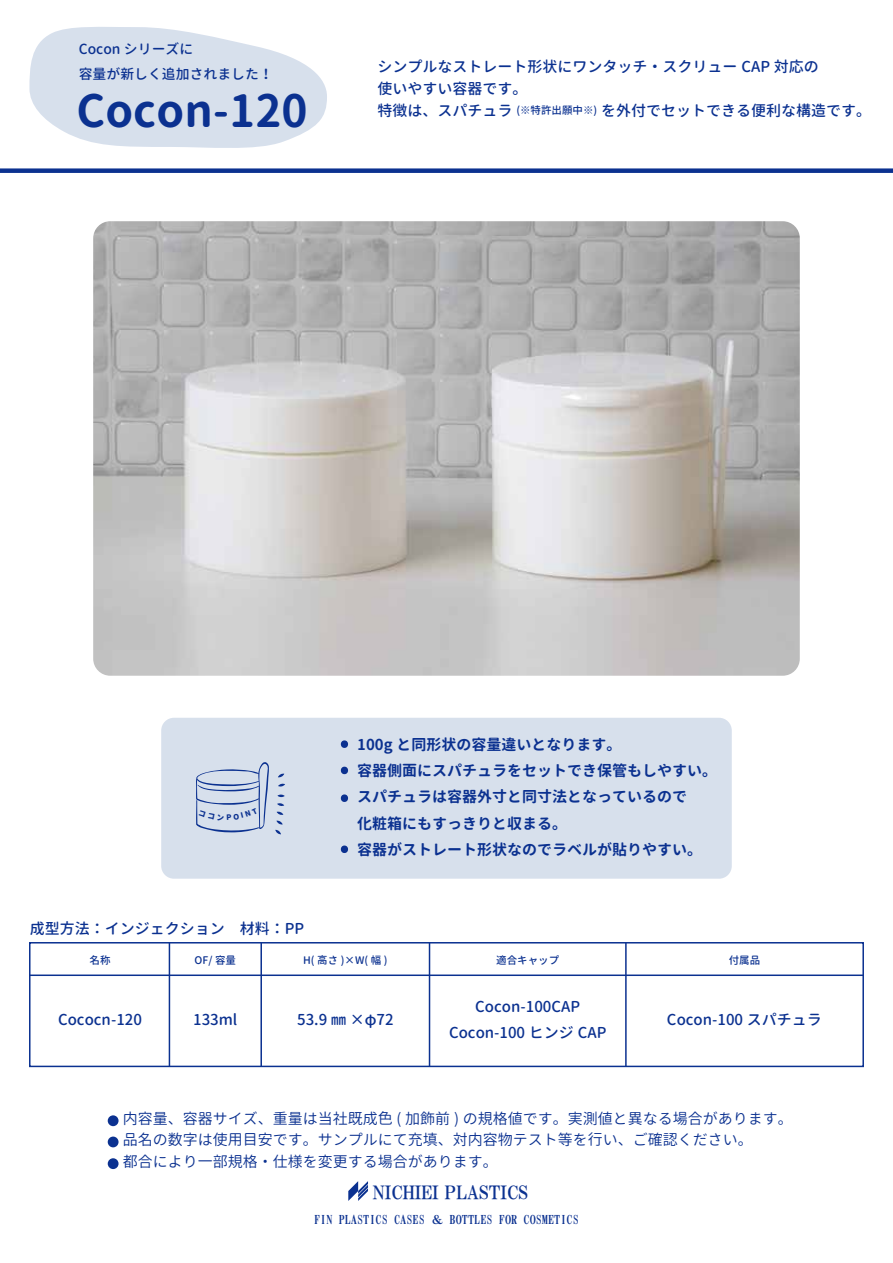
<style>
.page{position:relative;width:893px;height:1263px;background:#fff}
.page>*{position:absolute;margin:0;border:0;box-sizing:border-box;transform-origin:0 0}
.t1{font:700 44.4px "Gen Jyuu Gothic";color:#0b3190}
.t2{font:18.45px "HGS Mincho E";color:#0b3190}
.t3{font:500 15px/21.9px "Gen Jyuu Gothic";color:#0b3190;text-align:center}
.t4{font:15px/21.5px "Gen Jyuu Gothic";color:#0b3190}
.t5{font:700 15px/26.2px "Gen Jyuu Gothic";color:#0b3190}
.t6{font:500 13.8px/24.3px "Gen Jyuu Gothic";color:#0b3190}
.t7{font:12.3px "HG Mincho E";color:#0b3190}
.t8{font:500 10.5px "Gen Jyuu Gothic";color:#0b3190}
.s1{font-size:10.5px}
</style>
<div class="page">
<img style="left:93px;top:221px;width:707px;height:455px">
<svg style="left:29px;top:27px;width:298px;height:121px"></svg>
<svg style="left:348px;top:1181px;width:20px;height:20px"></svg>
<div style="left:108px;top:1115px;width:11px;height:11px;background:#0b3190;border-radius:50%"></div>
<div style="left:108px;top:1158px;width:11px;height:11px;background:#0b3190;border-radius:50%"></div>
<div style="left:108px;top:1136px;width:11px;height:11px;background:#0b3190;border-radius:50%"></div>
<div style="left:161px;top:718px;width:571px;height:161px;background:#d7e0ec;border-radius:13px"></div>
<svg style="left:278px;top:773px;width:7px;height:14px"></svg>
<svg style="left:277px;top:794px;width:8px;height:3px"></svg>
<svg style="left:275px;top:803px;width:9px;height:31px"></svg>
<svg style="left:340px;top:767px;width:8px;height:7px"></svg>
<svg style="left:340px;top:740px;width:8px;height:8px"></svg>
<svg style="left:340px;top:794px;width:8px;height:8px"></svg>
<svg style="left:340px;top:845px;width:8px;height:8px"></svg>
<div style="left:0;top:168px;width:893px;height:5px;background:#0b3190"></div>
<div style="left:29px;top:942px;width:835px;height:125px;border:2px solid #0b3190"></div>
<hr style="left:30px;top:974px;width:833px;height:2px;background:#0b3190">
<hr style="left:169px;top:943px;width:1px;height:123px;background:#0b3190">
<hr style="left:625px;top:943px;width:2px;height:123px;background:#0b3190">
<hr style="left:429px;top:943px;width:1px;height:123px;background:#0b3190">
<hr style="left:260px;top:943px;width:2px;height:123px;background:#0b3190">
<svg style="left:196px;top:762px;width:73px;height:70px"></svg>
<p class="t6" style="left:79px;top:37px;width:196px">Cocon シリーズに<br>容量が新しく追加されました！</p>
<h1 class="t1" style="left:76px;top:78px;width:233px">Cocon-120</h1>
<p class="t3" style="left:378px;top:55px;width:495px;text-align:left">シンプルなストレート形状にワンタッチ・スクリュー CAP 対応の<br>使いやすい容器です。<br>特徴は、スパチュラ <span class="s1">(※特許出願中※)</span> を外付でセットできる便利な構造です。</p>
<p class="t3" style="left:30px;top:917px;width:291px">成型方法：インジェクション　材料：PP　</p>
<p class="t5" style="left:357px;top:731px;width:266px">100g と同形状の容量違いとなります。</p>
<p class="t5" style="left:357px;top:783px;width:347px">スパチュラは容器外寸と同寸法となっているので化粧箱にもすっきりと収まる。<br>容器がストレート形状なのでラベルが貼りやすい。</p>
<p class="t5" style="left:357px;top:757px;width:362px">容器側面にスパチュラをセットでき保管もしやすい。</p>
<p class="t8" style="left:90px;top:952px;width:23px">名称</p>
<p class="t8" style="left:195px;top:952px;width:43px">OF/ 容量</p>
<p class="t8" style="left:303px;top:952px;width:86px">H( 高さ )×W( 幅 )</p>
<p class="t8" style="left:496px;top:952px;width:64px">適合キャップ</p>
<p class="t8" style="left:729px;top:952px;width:33px">付属品</p>
<p class="t3" style="left:449px;top:993px;width:159px;line-height:26.2px">Cocon-100CAP<br>Cocon-100 ヒンジ CAP</p>
<p class="t3" style="left:58px;top:1008px;width:85px">Cococn-120</p>
<p class="t3" style="left:193px;top:1008px;width:46px">133ml</p>
<p class="t3" style="left:667px;top:1008px;width:156px">Cocon-100 スパチュラ</p>
<p class="t3" style="left:297px;top:1008px;width:98px">53.9 ㎜ ×φ72</p>
<p class="t4" style="left:123px;top:1107px;width:671px">内容量、容器サイズ、重量は当社既成色 ( 加飾前 ) の規格値です。実測値と異なる場合があります。品名の数字は使用目安です。サンプルにて充填、対内容物テスト等を行い、ご確認ください。<br>都合により一部規格・仕様を変更する場合があります。</p>
<p class="t2" style="left:373px;top:1183px;width:157px">NICHIEI PLASTICS</p>
<p class="t7" style="left:314px;top:1213px;width:266px">FIN PLASTICS CASES ＆ BOTTLES FOR COSMETICS</p>
</div>
